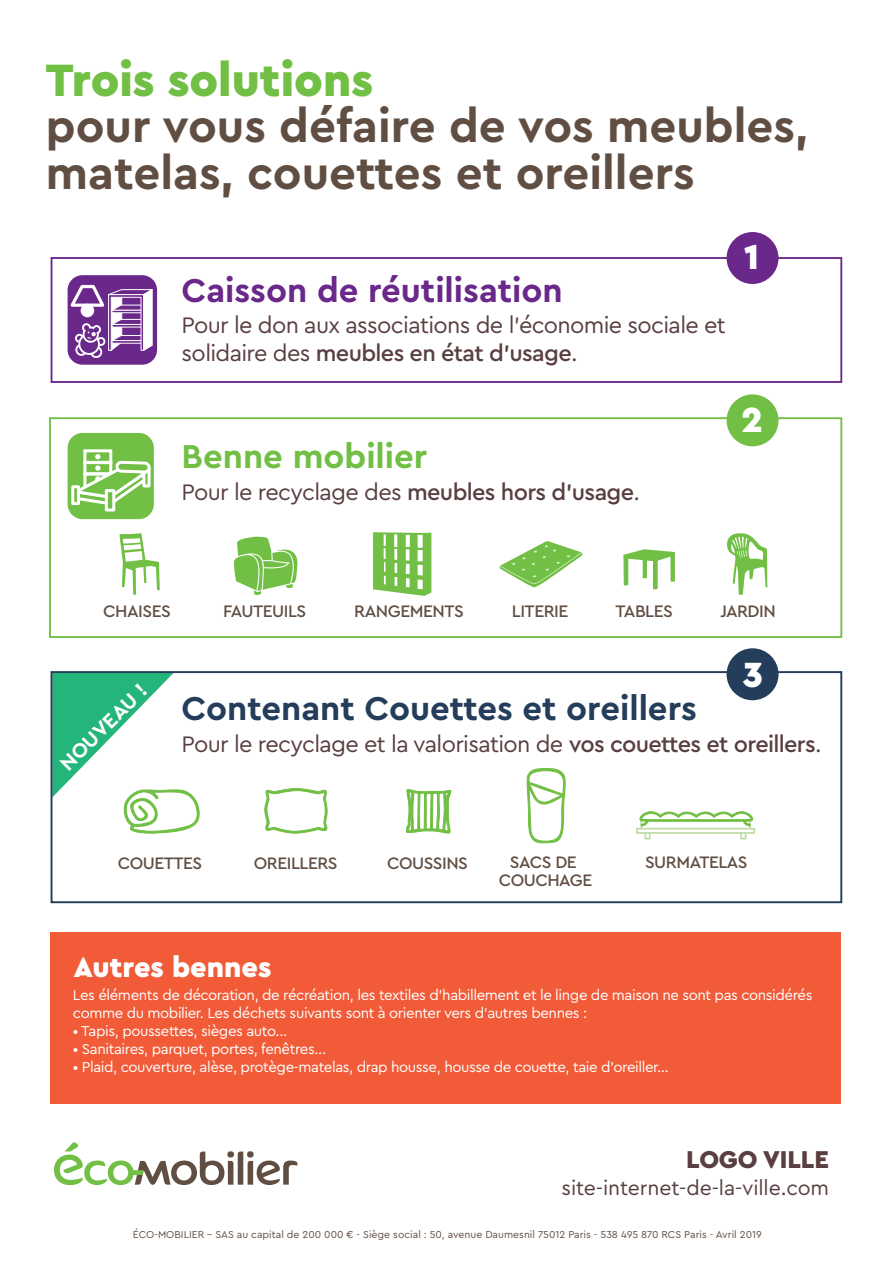
<style>
.page{position:relative;width:893px;height:1263px;background:#fff}
.page>*{position:absolute;margin:0;border:0;box-sizing:border-box;transform-origin:0 0}
.t1{font:700 47.47px/46.7px "Cera Pro";color:#614e43}
.t2{font:900 47.47px "Cera Pro";color:#71bf44}
.t3{font:900 36.67px "Cera Pro";color:#fff}
.t4{font:700 34.58px "Cera Pro";color:#243d5a}
.t5{font:700 34.58px "Cera Pro";color:#6a288a}
.t6{font:700 34.58px "Cera Pro";color:#71bf44}
.t7{font:900 29.1px "Cera Pro";color:#fff}
.t8{font:900 25.5px "Cera Pro";letter-spacing:-.005em;color:#5a3f41}
.t9{font:23.48px/28.2px "Cera Pro";letter-spacing:-.03em;color:#5a3f41}
.t10{font:21.23px "Cera Pro";letter-spacing:-.005em;color:#5a3f41}
.t11{font:700 21px "Cera Pro";color:#fff}
.t12{font:500 17.48px "Cera Pro";letter-spacing:-.03em;color:#614e43}
.t13{font:500 17.4px/18.2px "Cera Pro";letter-spacing:-.03em;color:#614e43;text-align:center}
.t14{font:15px/18px "Cera Pro";letter-spacing:-.03em;color:#fff}
.t15{font:10.5px "Cera Pro";color:#614e43}
.s1{font-weight:500}
</style>
<div class="page">
<div style="left:51px;top:257px;width:791px;height:126px;border:2px solid #6a288a"></div>
<div style="left:50px;top:932px;width:791px;height:172px;background:#f15b37"></div>
<div style="left:49px;top:417px;width:793px;height:221px;border:2px solid #71bf44"></div>
<div style="left:68px;top:275px;width:89px;height:90px;background:#6a288a;border-radius:15px"></div>
<svg style="left:68px;top:283px;width:88px;height:75px"></svg>
<div style="left:81px;top:304px;width:13px;height:13px;background:#fff;border-radius:50%"></div>
<svg style="left:54px;top:1142px;width:243px;height:43px"></svg>
<div style="left:69px;top:434px;width:84px;height:84px;background:#71bf44;border-radius:14px"></div>
<div style="left:68px;top:433px;width:86px;height:86px;border:2px solid #71bf44;border-radius:14px"></div>
<div style="left:83px;top:449px;width:29px;height:15px;border:3px solid #fff"></div>
<svg style="left:71px;top:485px;width:1px;height:20px"></svg>
<svg style="left:105px;top:507px;width:10px;height:4px"></svg>
<svg style="left:72px;top:454px;width:82px;height:53px"></svg>
<svg style="left:499px;top:541px;width:83px;height:47px"></svg>
<svg style="left:727px;top:533px;width:41px;height:62px"></svg>
<svg style="left:623px;top:549px;width:52px;height:40px"></svg>
<svg style="left:373px;top:532px;width:58px;height:64px"></svg>
<svg style="left:234px;top:537px;width:64px;height:58px"></svg>
<svg style="left:119px;top:533px;width:41px;height:62px"></svg>
<div style="left:727px;top:232px;width:51px;height:52px;background:#6a288a;border-radius:50%"></div>
<div style="left:727px;top:394px;width:51px;height:52px;background:#71bf44;border-radius:50%"></div>
<div style="left:51px;top:671px;width:791px;height:232px;border:2px solid #243d5a"></div>
<div style="left:727px;top:648px;width:51px;height:52px;background:#243d5a;border-radius:50%"></div>
<svg style="left:52px;top:673px;width:149px;height:160px"></svg>
<svg style="left:264px;top:788px;width:64px;height:46px"></svg>
<svg style="left:526px;top:768px;width:40px;height:75px"></svg>
<svg style="left:406px;top:789px;width:46px;height:115px"></svg>
<svg style="left:636px;top:811px;width:119px;height:28px"></svg>
<h1 class="t2" style="left:46px;top:48px;width:329px">Trois solutions</h1>
<h1 class="t1" style="left:46px;top:101px;width:764px">pour vous défaire de vos meubles, matelas, couettes et oreillers</h1>
<h3 class="t5" style="left:182px;top:267px;width:383px">Caisson de réutilisation</h3>
<h3 class="t9" style="left:182px;top:310px;width:546px">Pour le don aux associations de l'économie sociale et solidaire des <span class="s1">meubles en état d'usage</span>.</h3>
<h3 class="t6" style="left:182px;top:433px;width:247px">Benne mobilier</h3>
<h3 class="t9" style="left:182px;top:476px;width:460px">Pour le recyclage des <span class="s1">meubles hors d’usage</span>.</h3>
<h2 class="t3" style="left:744px;top:233px;width:17px">1</h2>
<h2 class="t3" style="left:741px;top:395px;width:23px">2</h2>
<p class="t12" style="left:103px;top:599px;width:69px">CHAISES</p>
<p class="t12" style="left:223px;top:599px;width:85px">FAUTEUILS</p>
<p class="t12" style="left:354px;top:599px;width:111px">RANGEMENTS</p>
<p class="t12" style="left:512px;top:599px;width:58px">LITERIE</p>
<p class="t12" style="left:615px;top:599px;width:59px">TABLES</p>
<p class="t12" style="left:720px;top:599px;width:57px">JARDIN</p>
<h3 class="t11" style="left:54px;top:757px;width:115px;rotate:-45deg">NOUVEAU !</h3>
<h3 class="t4" style="left:182px;top:685px;width:517px">Contenant Couettes et oreillers</h3>
<h2 class="t3" style="left:743px;top:650px;width:22px">3</h2>
<h3 class="t9" style="left:182px;top:728px;width:642px">Pour le recyclage et la valorisation de <span class="s1">vos couettes et oreillers</span>.</h3>
<p class="t13" style="left:118px;top:853px;width:86px">COUETTES</p>
<p class="t13" style="left:499px;top:852px;width:95px">SACS DE<br>COUCHAGE</p>
<p class="t13" style="left:254px;top:853px;width:85px">OREILLERS</p>
<p class="t13" style="left:387px;top:853px;width:82px">COUSSINS</p>
<p class="t13" style="left:645px;top:852px;width:104px">SURMATELAS</p>
<h3 class="t7" style="left:74px;top:947px;width:199px">Autres bennes</h3>
<p class="t14" style="left:73px;top:985px;width:741px">Les éléments de décoration, de récréation, les textiles d’habillement et le linge de maison ne sont pas considérés comme du mobilier. Les déchets suivants sont à orienter vers d’autres bennes :</p>
<p class="t14" style="left:73px;top:1021px;width:216px">• Tapis, poussettes, sièges auto...</p>
<p class="t14" style="left:73px;top:1039px;width:255px">• Sanitaires, parquet, portes, fenêtres...</p>
<p class="t14" style="left:73px;top:1057px;width:597px">• Plaid, couverture, alèse, protège-matelas, drap housse, housse de couette, taie d’oreiller…</p>
<h3 class="t8" style="left:686px;top:1142px;width:144px">LOGO VILLE</h3>
<h3 class="t10" style="left:562px;top:1174px;width:269px">site-internet-de-la-ville.com</h3>
<p class="t15" style="left:133px;top:1227px;width:630px">ÉCO-MOBILIER – SAS au capital de 200 000 € - Siège social : 50, avenue Daumesnil 75012 Paris - 538 495 870 RCS Paris - Avril 2019</p>
</div>
